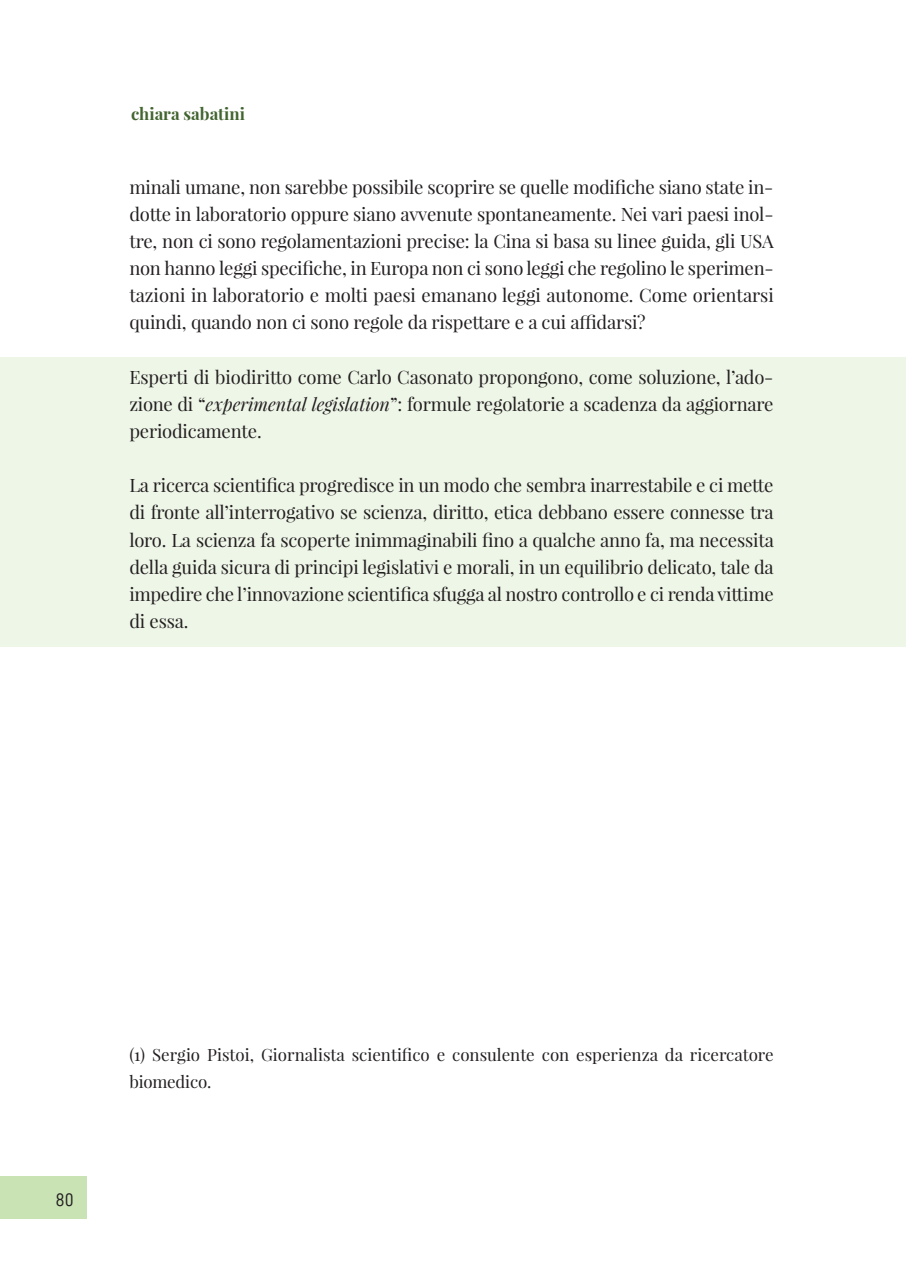
<style>
.page{position:relative;width:906px;height:1276px;background:#fff}
.page>*{position:absolute;margin:0;border:0;box-sizing:border-box;transform-origin:0 0}
.t1{font:18.15px "D DIN";color:#231f20}
.t2{font:18px/27.2px "Playfair Display";letter-spacing:-.015em;color:#231f20;text-align:justify}
.t3{font:700 16.65px "Playfair Display";color:#426530}
.t4{font:16.5px/26.5px "Playfair Display";color:#231f20}
.s1{font-style:italic}
</style>
<div class="page">
<div style="left:0;top:1177px;width:86px;height:42px;background:#c9e3b5"></div>
<div style="left:0;top:357px;width:906px;height:289px;background:#eef6e8"></div>
<p class="t3" style="left:131px;top:102px;width:115px">chiara sabatini</p>
<p class="t2" style="left:129px;top:174px;width:646px">minali umane, non sarebbe possibile scoprire se quelle modifiche siano state in&shy;dotte in laboratorio oppure siano avvenute spontaneamente. Nei vari paesi inol&shy;tre, non ci sono regolamentazioni precise: la Cina si basa su linee guida, gli USA non hanno leggi specifiche, in Europa non ci sono leggi che regolino le sperimen&shy;tazioni in laboratorio e molti paesi emanano leggi autonome. Come orientarsi quindi, quando non ci sono regole da rispettare e a cui affidarsi?</p>
<p class="t2" style="left:129px;top:364px;width:645px">Esperti di biodiritto come Carlo Casonato propongono, come soluzione, l’ado&shy;zione di “<span class="s1">experimental legislation</span>”: formule regolatorie a scadenza da aggiornare periodicamente.</p>
<p class="t2" style="left:129px;top:473px;width:646px">La ricerca scientifica progredisce in un modo che sembra inarrestabile e ci mette di fronte all’interrogativo se scienza, diritto, etica debbano essere connesse tra loro. La scienza fa scoperte inimmaginabili fino a qualche anno fa, ma necessita della guida sicura di principi legislativi e morali, in un equilibrio delicato, tale da impedire che l’innovazione scientifica sfugga al nostro controllo e ci renda vittime di essa.</p>
<p class="t1" style="left:56px;top:1191px;width:20px">80</p>
<p class="t4" style="left:129px;top:1042px;width:646px">(1) Sergio Pistoi, Giornalista scientifico e consulente con esperienza da ricercatore biomedico.</p>
</div>
